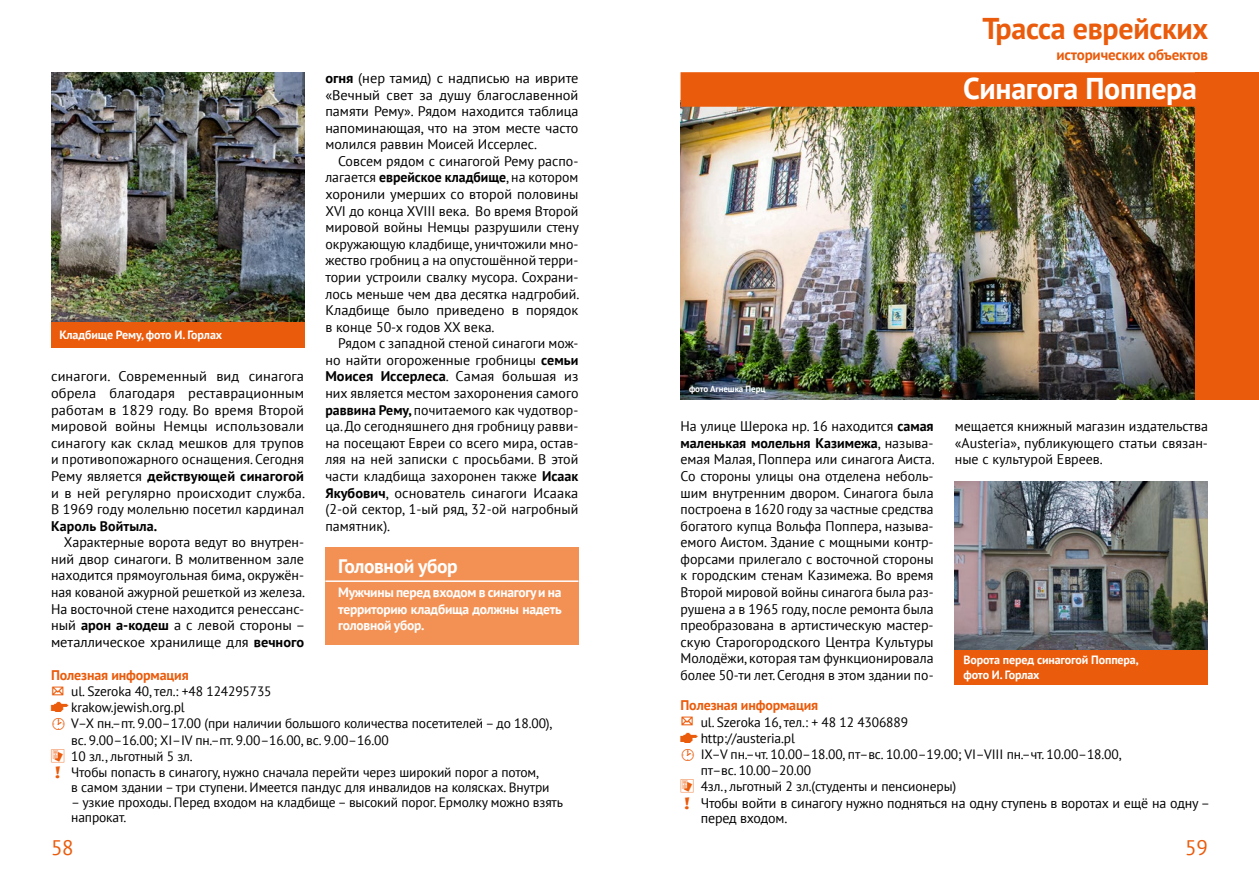
<style>
.page{position:relative;width:1259px;height:893px;background:#fff}
.page>*{position:absolute;margin:0;border:0;box-sizing:border-box;transform-origin:0 0}
.t1{font:700 30px "PT Sans";letter-spacing:-.01em;color:#fff}
.t2{font:700 30px "PT Sans";letter-spacing:-.01em;color:#ea5b0b}
.t3{font:21px "PT Sans";color:#ea5b0b}
.t4{font:700 19.5px "PT Sans";letter-spacing:-.02em;color:#fff}
.t5{font:700 15px "PT Sans";letter-spacing:-.01em;color:#ea5b0b}
.t6{font:13.95px/16.6px "PT Sans";color:#000;text-align:justify}
.t7{font:700 13.95px "PT Sans";letter-spacing:-.01em;color:#ea5b0b}
.t8{font:700 13.95px "PT Sans";letter-spacing:.01em;color:#000}
.t9{font:13.5px/15px "PT Sans";letter-spacing:-.01em;color:#000}
.t10{font:700 13.5px/16.6px "PT Sans";letter-spacing:-.02em;color:#fff;text-align:justify}
.t11{font:700 12px/14.4px "PT Sans";letter-spacing:-.01em;color:#fff}
.t12{font:700 9px "PT Sans";letter-spacing:-.01em;color:#fff}
.s1{font-weight:700}
.s2{font-family:"ikonki";color:#ea5b0b}
.s3{font-family:"Bezdroza";color:#ea5b0b}
</style>
<div class="page">
<img style="left:680px;top:107px;width:515px;height:293px">
<div style="left:325px;top:548px;width:253px;height:97px;background:#f39154"></div>
<hr style="left:325px;top:580px;width:253px;height:2px;background:#fff">
<div style="left:1195px;top:72px;width:64px;height:328px;background:#ea5b0b"></div>
<img style="left:51px;top:72px;width:253px;height:250px">
<img style="left:955px;top:481px;width:253px;height:170px">
<div style="left:51px;top:322px;width:253px;height:25px;background:#ea5b0b"></div>
<div style="left:955px;top:651px;width:253px;height:34px;background:#ea5b0b"></div>
<div style="left:680px;top:72px;width:529px;height:35px;background:#ea5b0b"></div>
<p class="t11" style="left:60px;top:327px;width:164px">Кладбище Рему, фото И. Горлах</p>
<p class="t6" style="left:51px;top:368px;width:256px">синагоги. Современный вид синагога обрела благодаря реставрационным работам в 1829 году. Во время Второй мировой войны Немцы использовали синагогу как склад мешков для трупов и противопожарного оснащения. Сегодня Рему является <span class="s1">действующей синагогой </span>и в ней регулярно происходит служба.<br>В 1969 году молельню посетил кардинал</p>
<p class="t8" style="left:51px;top:517px;width:108px">Кароль Войтыла.</p>
<p class="t6" style="left:51px;top:534px;width:256px;text-indent:13px">Характерные ворота ведут во внутрен&shy;ний двор синагоги. В молитвенном зале находится прямоугольная бима, окружён&shy;ная кованой ажурной решеткой из железа.<br>На восточной стене находится ренессанс&shy;ный <span class="s1">арон а-кодеш</span> а с левой стороны – металлическое хранилище для <span class="s1">вечного</span></p>
<p class="t6" style="left:325px;top:69px;width:254px"><span class="s1">огня</span> (нер тамид) с надписью на иврите «Вечный свет за душу благославенной памяти Рему». Рядом находится таблица напоминающая, что на этом месте часто молился раввин Моисей Иссерлес.</p>
<p class="t6" style="left:325px;top:152px;width:256px;text-indent:13px">Совсем рядом с синагогой Рему распо&shy;лагается <span class="s1">еврейское кладбище</span>, на котором хоронили умерших со второй половины XVI до конца XVIII века. Во время Второй мировой войны Немцы разрушили стену окружающую кладбище, уничтожили мно&shy;жество гробниц а на опустошённой терри&shy;тории устроили свалку мусора. Сохрани&shy;лось меньше чем два десятка надгробий.<br>Кладбище было приведено в порядок в конце 50-х годов XX века.</p>
<p class="t6" style="left:325px;top:335px;width:254px;text-indent:13px">Рядом с западной стеной синагоги мож&shy;но найти огороженные гробницы <span class="s1">семьи Моисея Иссерлеса</span>. Самая большая из них является местом захоронения самого <span class="s1">раввина Рему,</span> почитаемого как чудотвор&shy;ца. До сегодняшнего дня гробницу равви&shy;на посещают Евреи со всего мира, остав&shy;ляя на ней записки с просьбами. В этой части кладбища захоронен также <span class="s1">Исаак Якубович</span>, основатель синагоги Исаака (2-ой сектор, 1-ый ряд, 32-ой нагробный памятник).</p>
<h3 class="t4" style="left:338px;top:553px;width:121px">Головной убор</h3>
<p class="t10" style="left:338px;top:584px;width:225px">Мужчины перед входом в синагогу и на территорию кладбища должны надеть головной убор.</p>
<p class="t7" style="left:51px;top:666px;width:139px">Полезная информация</p>
<p class="t9" style="left:51px;top:683px;width:222px"><sup>'</sup> ul. Szeroka 40, тeл.: +48 124295735</p>
<p class="t9" style="left:51px;top:700px;width:135px"><span class="s2">°</span> krakow.jewish.org.pl</p>
<p class="t9" style="left:51px;top:716px;width:503px"><span class="s3">›</span> V–X пн.–пт. 9.00–17.00 (при наличии большого количества посетителей – дo 18.00),</p>
<p class="t9" style="left:71px;top:732px;width:319px">вс. 9.00–16.00; XI–IV пн.–пт. 9.00–16.00, вс. 9.00–16.00</p>
<p class="t9" style="left:71px;top:748px;width:123px">10 зл., льготный 5 зл.</p>
<p class="t9" style="left:71px;top:764px;width:469px">Чтобы попасть в синагогу, нужно сначала перейти через широкий порог а потом,</p>
<p class="t9" style="left:71px;top:779px;width:480px">в самом здании – три ступени. Имеется пандус для инвалидов на колясках. Внутри</p>
<p class="t9" style="left:71px;top:794px;width:493px">– узкие проходы. Перед входом на кладбище – высокий порог. Ермолку можно взять напрокат.</p>
<h1 class="t2" style="left:982px;top:8px;width:227px">Трасса еврейских</h1>
<p class="t5" style="left:1056px;top:45px;width:153px">исторических объектов</p>
<h1 class="t1" style="left:963px;top:69px;width:236px">Синагога Поппера</h1>
<p class="t12" style="left:689px;top:383px;width:78px">фото Агнешка Перц</p>
<p class="t6" style="left:680px;top:418px;width:256px">На улице Шерока нр. 16 находится <span class="s1">самая маленькая молельня Казимежа</span>, называ&shy;емая Малая, Поппера или синагога Аиста.<br>Со стороны улицы она отделена неболь&shy;шим внутренним двором. Синагога была построена в 1620 году за частные средства богатого купца Вольфа Поппера, называ&shy;емого Аистом. Здание с мощными контр&shy;форсами прилегало с восточной стороны к городским стенам Казимежа. Во время Второй мировой войны синагога была раз&shy;рушена а в 1965 году, после ремонта была преобразована в артистическую мастер&shy;скую Старогородского Центра Культуры Молодёжи, которая там функционировала более 50-ти лет. Сегодня в этом здании по-</p>
<p class="t6" style="left:955px;top:418px;width:254px">мещается книжный магазин издательства «Аusteria», публикующего статьи связан&shy;ные с культурой Евреев.</p>
<p class="t11" style="left:963px;top:653px;width:177px">Ворота перед синагогой Поппера, фото И. Горлах</p>
<p class="t7" style="left:680px;top:696px;width:139px">Полезная информация</p>
<p class="t9" style="left:680px;top:714px;width:229px"><sup>'</sup> ul. Szeroka 16, тeл.: + 48 12 4306889</p>
<p class="t9" style="left:680px;top:730px;width:116px"><span class="s2">°</span> http://аusteria.pl</p>
<p class="t9" style="left:680px;top:746px;width:443px"><span class="s3">›</span> IX–V пн.–чт. 10.00–18.00, пт–вс. 10.00–19.00; VI–VIII пн.–чт. 10.00–18.00,</p>
<p class="t9" style="left:701px;top:763px;width:112px">пт–вс. 10.00–20.00</p>
<p class="t9" style="left:701px;top:779px;width:257px">4зл., льготный 2 зл.(студенты и пенсионеры)</p>
<p class="t6" style="left:701px;top:795px;width:511px;line-height:15px">Чтобы войти в синагогу нужно подняться на одну ступень в воротах и ещё на одну – перед входом.</p>
<h2 class="t3" style="left:51px;top:834px;width:24px">58</h2>
<h2 class="t3" style="left:1185px;top:834px;width:24px">59</h2>
</div>
